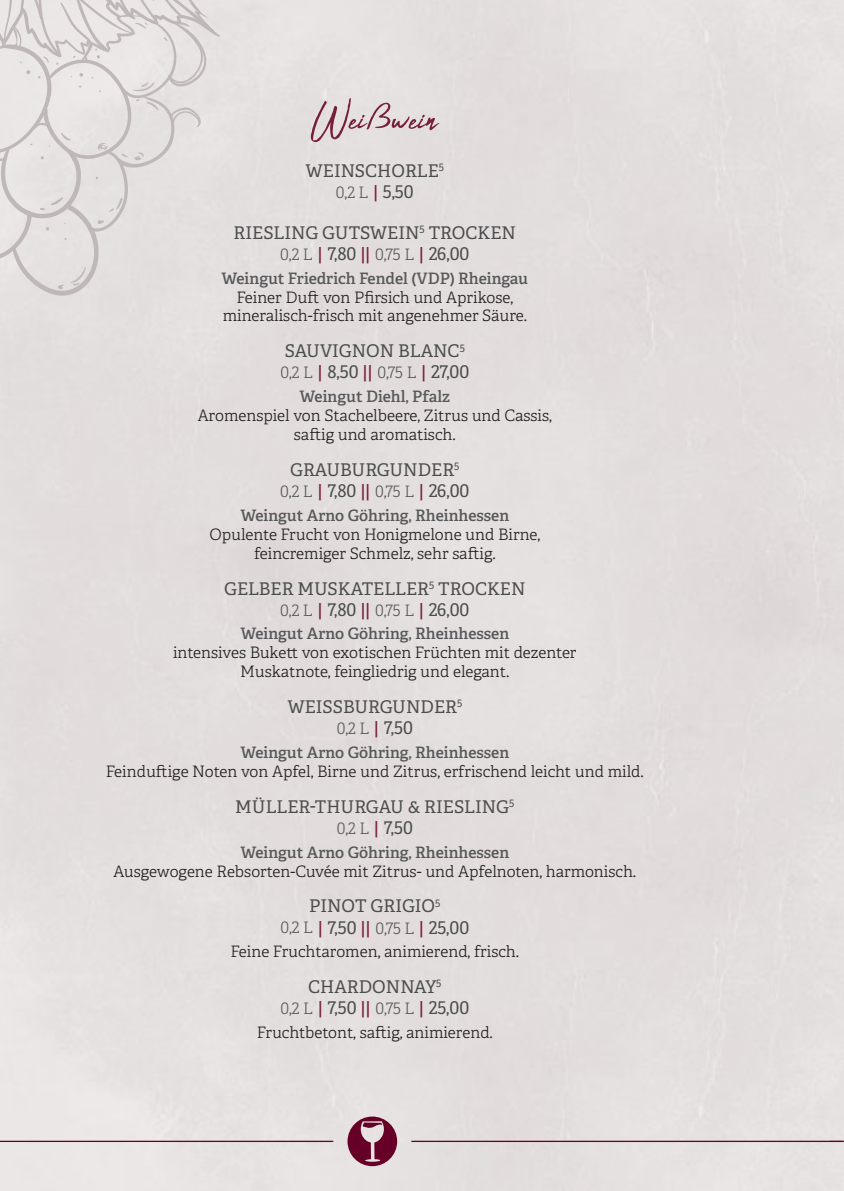
<style>
.page{position:relative;width:844px;height:1191px;background:#fff}
.page>*{position:absolute;margin:0;border:0;box-sizing:border-box;transform-origin:0 0}
.t1{font:50.75px "Abuget";letter-spacing:.01em;color:#77203b}
.t2{font:17.5px "Adelle PE";color:#4b4c4d}
.t3{font:15.75px/18.9px "Adelle PE Lt";color:#231f20;text-align:center}
.t4{font:15.75px "Adelle PE Sb";color:#57585a}
.t5{font:15.75px "Adelle PE Lt";letter-spacing:-.01em;color:#57585a}
.s1{font-family:"Montserrat";font-weight:500;font-size:17.5px;color:#77203b}
.s2{font-family:"Adelle PE";font-size:17.5px;color:#4b4c4d}
.s3{color:#57585a}
</style>
<div class="page">
<div style="left:0;top:0;width:843px;height:1191px;background:#e3dede"></div>
<hr style="left:0;top:1140px;width:333px;height:2px;background:#660026">
<hr style="left:412px;top:1140px;width:431px;height:2px;background:#660026">
<svg style="left:0;top:0;width:220px;height:296px"></svg>
<svg style="left:347px;top:1116px;width:50px;height:50px"></svg>
<h1 class="t1" style="left:311px;top:90px;width:128px">Weißwein</h1>
<p class="t2" style="left:305px;top:158px;width:140px">WEINSCHORLE<sup>5</sup></p>
<p class="t5" style="left:336px;top:181px;width:79px">0,2 L <span class="s1">|</span> <span class="s2">5,50</span></p>
<p class="t2" style="left:233px;top:220px;width:284px">RIESLING GUTSWEIN<sup>5</sup> TROCKEN</p>
<p class="t5" style="left:280px;top:243px;width:191px">0,2 L <span class="s1">|</span> <span class="s2">7,80</span> <span class="s1">||</span> 0,75 L <span class="s1">|</span> <span class="s2">26,00</span></p>
<p class="t4" style="left:221px;top:266px;width:308px">Weingut Friedrich Fendel (VDP) Rheingau</p>
<p class="t3" style="left:223px;top:287px;width:306px">Feiner Duft von Pfirsich und Aprikose, mineralisch-frisch mit angenehmer Säure.</p>
<p class="t2" style="left:284px;top:338px;width:182px">SAUVIGNON BLANC<sup>5</sup></p>
<p class="t5" style="left:280px;top:362px;width:190px">0,2 L <span class="s1">|</span> <span class="s2">8,50</span> <span class="s1">||</span> 0,75 L <span class="s1">|</span> <span class="s2">27,00</span></p>
<p class="t4" style="left:299px;top:385px;width:152px">Weingut Diehl, Pfalz</p>
<p class="t3" style="left:198px;top:405px;width:355px">Aromenspiel von Stachelbeere, Zitrus und Cassis, saftig und aromatisch.</p>
<p class="t2" style="left:290px;top:457px;width:171px">GRAUBURGUNDER<sup>5</sup></p>
<p class="t5" style="left:280px;top:480px;width:191px">0,2 L <span class="s1">|</span> <span class="s2">7,80</span> <span class="s1">||</span> 0,75 L <span class="s1">|</span> <span class="s2">26,00</span></p>
<p class="t4" style="left:240px;top:504px;width:270px">Weingut Arno Göhring, Rheinhessen</p>
<p class="t3" style="left:209px;top:524px;width:332px">Opulente Frucht von Honigmelone und Birne, feincremiger Schmelz, sehr saftig.</p>
<p class="t2" style="left:224px;top:575px;width:303px">GELBER MUSKATELLER<sup>5</sup> TROCKEN</p>
<p class="t5" style="left:280px;top:599px;width:191px">0,2 L <span class="s1">|</span> <span class="s2">7,80</span> <span class="s1">||</span> 0,75 L <span class="s1">|</span> <span class="s2">26,00</span></p>
<p class="t4" style="left:240px;top:622px;width:270px">Weingut Arno Göhring, Rheinhessen</p>
<p class="t3" style="left:173px;top:643px;width:405px">intensives Bukett von exotischen Früchten mit dezenter<br>Muskatnote, feingliedrig und elegant.</p>
<p class="t2" style="left:287px;top:694px;width:176px">WEISSBURGUNDER<sup>5</sup></p>
<p class="t5" style="left:336px;top:717px;width:78px">0,2 L <span class="s1">|</span> <span class="s2">7,50</span></p>
<p class="t4" style="left:240px;top:741px;width:270px">Weingut Arno Göhring, Rheinhessen</p>
<p class="t3" style="left:106px;top:761px;width:539px">Feinduftige Noten von Apfel, Birne und Zitrus, erfrischend leicht und mild.</p>
<p class="t2" style="left:235px;top:794px;width:280px">MÜLLER-THURGAU &amp; RIESLING<sup>5</sup></p>
<p class="t5" style="left:336px;top:817px;width:78px">0,2 L <span class="s1">|</span> <span class="s2">7,50</span></p>
<p class="t4" style="left:240px;top:840px;width:270px">Weingut Arno Göhring, Rheinhessen</p>
<p class="t3" style="left:113px;top:861px;width:524px">Ausgewogene Rebsorten-Cuvée mit Zitrus- und Apfelnoten, harmonisch.</p>
<p class="t2" style="left:309px;top:893px;width:133px">PINOT GRIGIO<sup>5</sup></p>
<p class="t3" style="left:230px;top:915px;width:290px;line-height:23.8px"><span class="s3">0,2 L</span> <span class="s1">|</span> <span class="s2">7,50</span> <span class="s1">||</span> <span class="s3">0,75 L</span> <span class="s1">|</span> <span class="s2">25,00<br></span>Feine Fruchtaromen, animierend, frisch.</p>
<p class="t2" style="left:308px;top:974px;width:135px">CHARDONNAY<sup>5</sup></p>
<p class="t3" style="left:257px;top:996px;width:237px;line-height:23.8px"><span class="s3">0,2 L</span> <span class="s1">|</span> <span class="s2">7,50</span> <span class="s1">||</span> <span class="s3">0,75 L</span> <span class="s1">|</span> <span class="s2">25,00<br></span>Fruchtbetont, saftig, animierend.</p>
</div>
